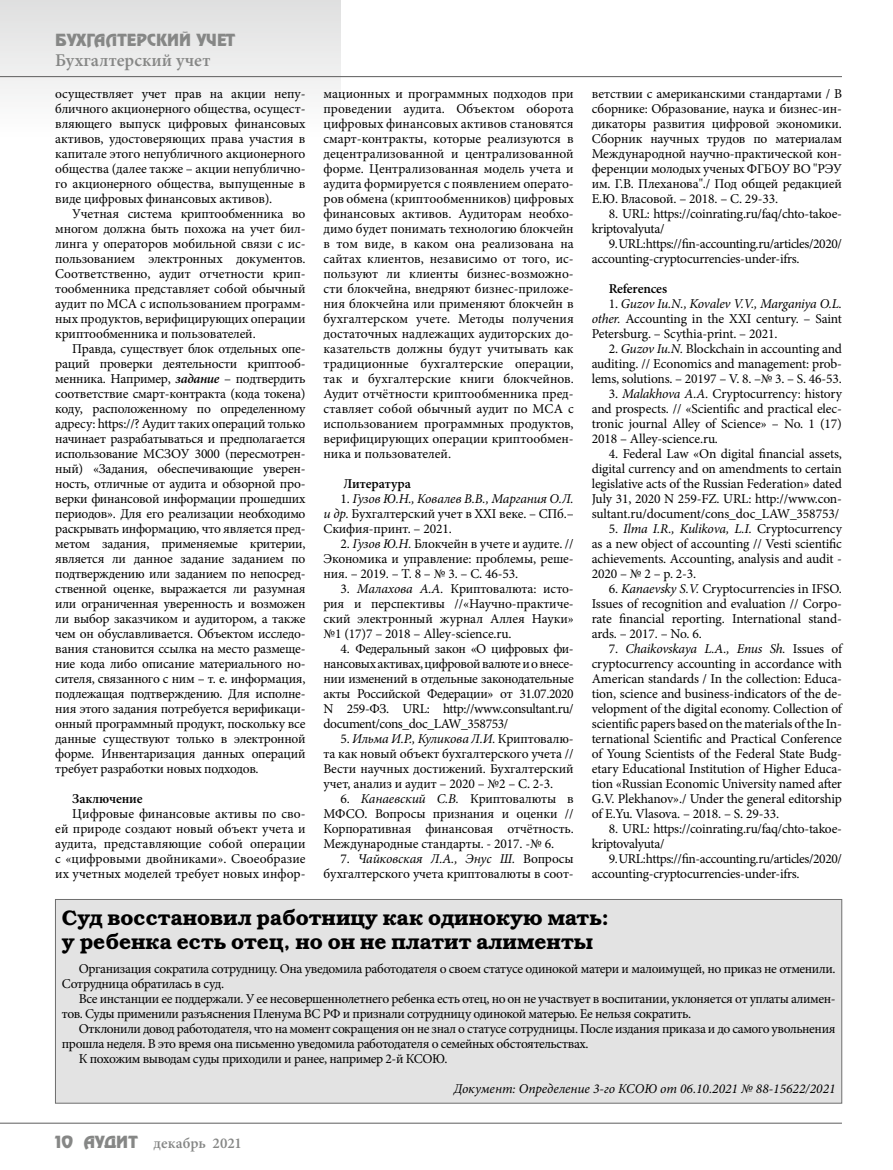
<style>
.page{position:relative;width:893px;height:1170px;background:#fff}
.page>*{position:absolute;margin:0;border:0;box-sizing:border-box;transform-origin:0 0}
.t1{font:700 21px/24px "Bookman C";color:#000}
.t2{font:600 18px "Minion Pro";color:#868786}
.t3{font:600 15px "Minion Pro";letter-spacing:.005em;color:#868786}
.t4{font:15px "AG Zeppelin C";letter-spacing:.01em;color:#868786}
.t5{font:13.5px/15px "Minion Pro";letter-spacing:-.02em;color:#000;text-align:justify}
.t6{font:italic 13.5px "Minion Pro";color:#000}
.t7{font:600 13.5px "Minion Pro";letter-spacing:-.01em;color:#000}
.s1{font-style:italic}
.s2{font-weight:600;font-style:italic}
.s3{font-family:"AG Zeppelin C";font-weight:400}
</style>
<div class="page">
<div style="left:0;top:0;width:340px;height:138px;background:linear-gradient(to bottom,#dfdfdf,#fff)"></div>
<hr style="left:0;top:76px;width:842px;height:1px;background:#6e6e6e">
<hr style="left:0;top:1122px;width:842px;height:1px;background:#6e6e6e">
<div style="left:55px;top:899px;width:787px;height:204px;background:#e3e3e3;border:1px solid #6e6e6e"></div>
<p class="t4" style="left:55px;top:31px;width:181px">БУХГАЛТЕРСКИЙ УЧЕТ</p>
<h2 class="t2" style="left:55px;top:47px;width:157px">Бухгалтерский учет</h2>
<p class="t5" style="left:592px;top:86px;width:252px">ветствии с американскими стандартами / В сборнике: Образование, наука и бизнес-ин&shy;дикаторы развития цифровой экономики.<br>Сборник научных трудов по материалам Международной научно-практической кон&shy;ференции молодых ученых ФГБОУ ВО "РЭУ им. Г.В. Плеханова"./ Под общей редакцией Е.Ю. Власовой. – 2018. – С. 29-33.</p>
<p class="t5" style="left:592px;top:206px;width:252px;text-indent:17px">8. URL: https://coinrating.ru/faq/chto-takoe&shy;kriptovalyuta/</p>
<p class="t5" style="left:592px;top:236px;width:252px;text-indent:17px">9. URL: https://fin-accounting.ru/articles/2020/ accounting-cryptocurrencies-under-ifrs.</p>
<p class="t7" style="left:609px;top:279px;width:60px">References</p>
<p class="t5" style="left:592px;top:296px;width:252px;text-indent:17px">1. <span class="s1">Guzov Iu.N., Kovalev V.V., Marganiya O.L. other.</span> Accounting in the XXI century. – Saint Petersburg. – Scythia-print. – 2021.</p>
<p class="t5" style="left:592px;top:341px;width:252px;text-indent:17px">2. <span class="s1">Guzov Iu.N.</span> Blockchain in accounting and auditing. // Economics and management: prob&shy;lems, solutions. – 20197 – V. 8. –№ 3. – S. 46-53.</p>
<p class="t5" style="left:592px;top:386px;width:252px;text-indent:17px">3. <span class="s1">Malakhova A.A.</span> Cryptocurrency: history and prospects. // «Scientific and practical elec&shy;tronic journal Alley of Science» – No. 1 (17)<br>2018 – Alley-science.ru.</p>
<p class="t5" style="left:592px;top:446px;width:252px;text-indent:17px">4. Federal Law «On digital financial assets, digital currency and on amendments to certain legislative acts of the Russian Federation» dated July 31, 2020 N 259-FZ. URL: http://www.con&shy;sultant.ru/document/cons_doc_LAW_358753/</p>
<p class="t5" style="left:592px;top:521px;width:252px;text-indent:17px">5. <span class="s1">Ilma I.R., Kulikova, L.I.</span> Cryptocurrency as a new object of accounting // Vesti scientific achievements. Accounting, analysis and audit - 2020 – № 2 – p. 2-3.</p>
<p class="t5" style="left:592px;top:581px;width:252px;text-indent:17px">6. <span class="s1">Kanaevsky S.V.</span> Cryptocurrencies in IFSO.<br>Issues of recognition and evaluation // Corpo&shy;rate financial reporting. International stand&shy;ards. – 2017. – No. 6.</p>
<p class="t5" style="left:592px;top:641px;width:252px;text-indent:17px">7. <span class="s1">Chaikovskaya L.A., Enus Sh.</span> Issues of cryptocurrency accounting in accordance with American standards / In the collection: Educa&shy;tion, science and business-indicators of the de&shy;velopment of the digital economy. Collection of scientific papers based on the materials of the In&shy;ternational Scientific and Practical Conference of Young Scientists of the Federal State Budg&shy;etary Educational Institution of Higher Educa&shy;tion «Russian Economic University named after G.V. Plekhanov»./ Under the general editorship of E.Yu. Vlasova. – 2018. – S. 29-33.</p>
<p class="t5" style="left:592px;top:821px;width:252px;text-indent:17px">8. URL: https://coinrating.ru/faq/chto-takoe&shy;kriptovalyuta/</p>
<p class="t5" style="left:592px;top:851px;width:252px;text-indent:17px">9. URL: https://fin-accounting.ru/articles/2020/ accounting-cryptocurrencies-under-ifrs.</p>
<h1 class="t1" style="left:62px;top:905px;width:548px">Суд восстановил работницу как одинокую мать: у ребенка есть отец, но он не платит алименты</h1>
<p class="t5" style="left:62px;top:961px;width:775px;text-indent:17px">Организация сократила сотрудницу. Она уведомила работодателя о своем статусе одинокой матери и малоимущей, но приказ не отменили.<br>Сотрудница обратилась в суд.</p>
<p class="t5" style="left:62px;top:991px;width:775px;text-indent:17px">Все инстанции ее поддержали. У ее несовершеннолетнего ребенка есть отец, но он не участвует в воспитании, уклоняется от уплаты алимен&shy;тов. Суды применили разъяснения Пленума ВС РФ и признали сотрудницу одинокой матерью. Ее нельзя сократить.</p>
<p class="t5" style="left:79px;top:1021px;width:758px">Отклонили довод работодателя, что на момент сокращения он не знал о статусе сотрудницы. После издания приказа и до самого увольнения</p>
<p class="t5" style="left:62px;top:1036px;width:528px">прошла неделя. В это время она письменно уведомила работодателя о семейных обстоятельствах.</p>
<p class="t5" style="left:79px;top:1051px;width:370px">К похожим выводам суды приходили и ранее, например 2-й КСОЮ.</p>
<p class="t6" style="left:454px;top:1079px;width:383px">Документ: Определение 3-го КСОЮ от 06.10.2021 № 88-15622/2021</p>
<p class="t5" style="left:323px;top:86px;width:252px">мационных и программных подходов при проведении аудита. Объектом оборота цифровых финансовых активов становятся смарт-контракты, которые реализуются в децентрализованной и централизованной форме. Централизованная модель учета и аудита формируется с появлением операто&shy;ров обмена (криптообменников) цифровых финансовых активов. Аудиторам необхо&shy;димо будет понимать технологию блокчейн в том виде, в каком она реализована на сайтах клиентов, независимо от того, ис&shy;пользуют ли клиенты бизнес-возможно&shy;сти блокчейна, внедряют бизнес-приложе&shy;ния блокчейна или применяют блокчейн в бухгалтерском учете. Методы получения достаточных надлежащих аудиторских до&shy;казательств должны будут учитывать как традиционные бухгалтерские операции, так и бухгалтерские книги блокчейнов.<br>Аудит отчётности криптообменника пред&shy;ставляет собой обычный аудит по МСА с использованием программных продуктов, верифицирующих операции криптообмен&shy;ника и пользователей.</p>
<p class="t7" style="left:343px;top:474px;width:69px">Литература</p>
<p class="t5" style="left:323px;top:491px;width:252px;text-indent:17px">1. <span class="s1">Гузов Ю.Н., Ковалев В.В., Маргания О.Л. и др.</span> Бухгалтерский учет в ХХI веке. – СПб.– Скифия-принт. – 2021.</p>
<p class="t5" style="left:323px;top:536px;width:252px;text-indent:17px">2. <span class="s1">Гузов Ю.Н.</span> Блокчейн в учете и аудите. // Экономика и управление: проблемы, реше&shy;ния. – 2019. – Т. 8 – № 3. – С. 46-53.</p>
<p class="t5" style="left:323px;top:581px;width:252px;text-indent:17px">3. <span class="s1">Малахова А.А.</span> Криптовалюта: исто&shy;рия и перспективы //«Научно-практиче&shy;ский электронный журнал Аллея Науки» №1 (17)7 – 2018 – Alley-science.ru.</p>
<p class="t5" style="left:323px;top:641px;width:252px;text-indent:17px">4. Федеральный закон «О цифровых фи&shy;нансовых активах, цифровой валюте и о внесе&shy;нии изменений в отдельные законодательные акты Российской Федерации» от 31.07.2020<br>N 259-ФЗ. URL: http://www.consultant.ru/ document/cons_doc_LAW_358753/</p>
<p class="t5" style="left:323px;top:731px;width:252px;text-indent:17px">5. <span class="s1">Ильма И.Р., Куликова Л.И.</span> Криптовалю&shy;та как новый объект бухгалтерского учета // Вести научных достижений. Бухгалтерский учет, анализ и аудит – 2020 – №2 – С. 2-3.</p>
<p class="t5" style="left:323px;top:791px;width:252px;text-indent:17px">6. <span class="s1">Канаевский С.В.</span> Криптовалюты в МФСО. Вопросы признания и оценки // Корпоративная финансовая отчётность.<br>Международные стандарты. - 2017. -№ 6.</p>
<p class="t5" style="left:323px;top:851px;width:252px;text-align:right">7. <span class="s1">Чайковская Л.А., Энус Ш.</span> Вопросы бухгалтерского учета криптовалюты в соот-</p>
<p class="t5" style="left:55px;top:86px;width:252px">осуществляет учет прав на акции непу&shy;бличного акционерного общества, осущест&shy;вляющего выпуск цифровых финансовых активов, удостоверяющих права участия в капитале этого непубличного акционерного общества (далее также – акции непублично&shy;го акционерного общества, выпущенные в виде цифровых финансовых активов).</p>
<p class="t5" style="left:55px;top:206px;width:252px;text-indent:17px">Учетная система криптообменника во многом должна быть похожа на учет бил&shy;линга у операторов мобильной связи с ис&shy;пользованием электронных документов.<br>Соответственно, аудит отчетности крип&shy;тообменника представляет собой обычный аудит по МСА с использованием программ&shy;ных продуктов, верифицирующих операции криптообменника и пользователей.</p>
<p class="t5" style="left:55px;top:341px;width:252px;text-indent:17px">Правда, существует блок отдельных опе&shy;раций проверки деятельности криптооб&shy;менника. Например, <span class="s2">задание</span> – подтвердить соответствие смарт-контракта (кода токена) коду, расположенному по определенному адресу: https://? Аудит таких операций только начинает разрабатываться и предполагается использование МСЗОУ 3000 (пересмотрен&shy;ный) «Задания, обеспечивающие уверен&shy;ность, отличные от аудита и обзорной про&shy;верки финансовой информации прошедших периодов». Для его реализации необходимо раскрывать информацию, что является пред&shy;метом задания, применяемые критерии, является ли данное задание заданием по подтверждению или заданием по непосред&shy;ственной оценке, выражается ли разумная или ограниченная уверенность и возможен ли выбор заказчиком и аудитором, а также чем он обуславливается. Объектом исследо&shy;вания становится ссылка на место размеще&shy;ние кода либо описание материального но&shy;сителя, связанного с ним – т. е. информация, подлежащая подтверждению. Для исполне&shy;ния этого задания потребуется верификаци&shy;онный программный продукт, поскольку все данные существуют только в электронной форме. Инвентаризация данных операций требует разработки новых подходов.</p>
<p class="t7" style="left:72px;top:789px;width:72px">Заключение</p>
<p class="t5" style="left:55px;top:806px;width:252px;text-indent:17px">Цифровые финансовые активы по сво&shy;ей природе создают новый объект учета и аудита, представляющие собой операции с «цифровыми двойниками». Своеобразие их учетных моделей требует новых инфор-</p>
<p class="t3" style="left:55px;top:1133px;width:188px"><span class="s3">10 АУДИТ</span> декабрь 2021</p>
</div>
